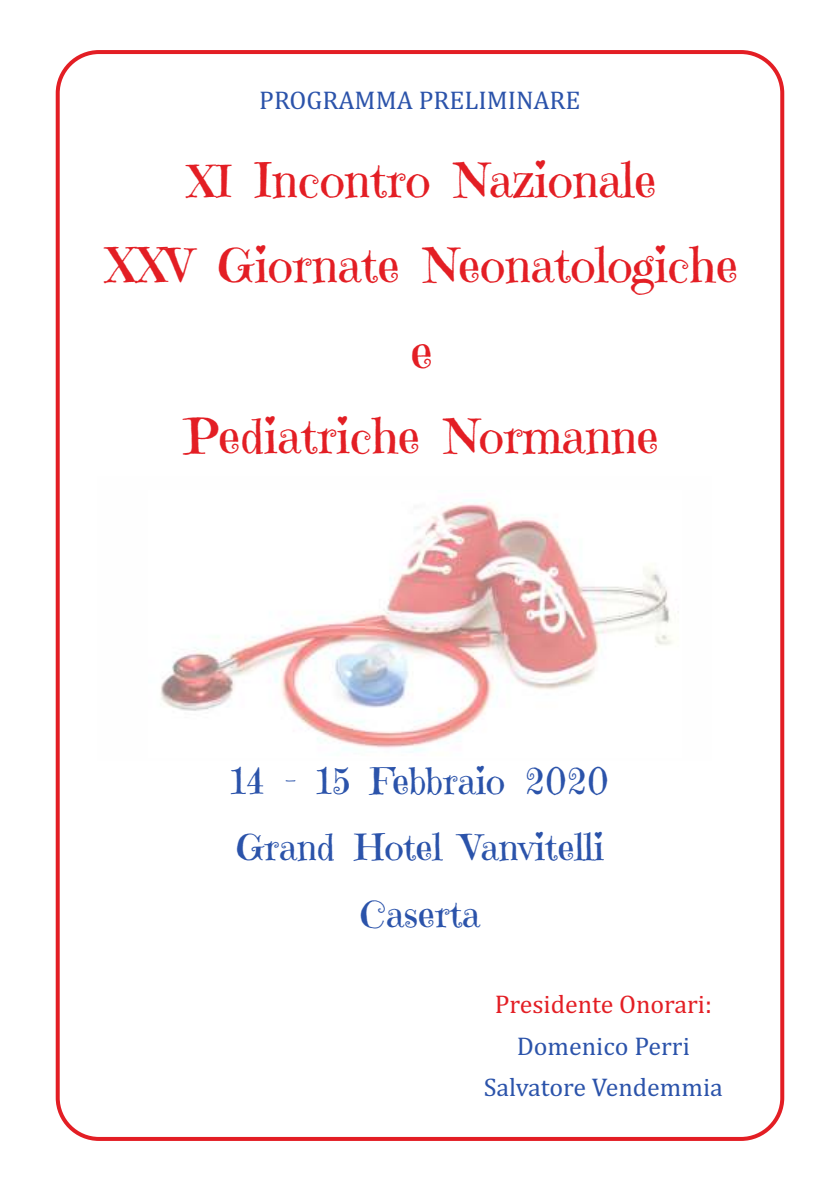
<style>
.page{position:relative;width:840px;height:1191px;background:#fff}
.page>*{position:absolute;margin:0;border:0;box-sizing:border-box;transform-origin:0 0}
.t1{font:48px/85.4px "Emilys Candy";color:#e31e24;text-align:center}
.t2{font:36.6px/66.4px "Emilys Candy";color:#2b53aa;text-align:center}
.t3{font:25.8px/41.6px "Cambria";color:#2b53aa;text-align:center}
.t4{font:25.8px "Cambria";color:#e31e24}
.s1{font-size:44.2px}
</style>
<div class="page">
<svg style="left:161px;top:500px;width:518px;height:252px"></svg>
<div style="left:56px;top:50px;width:727px;height:1091px;border:4px solid #e31e24;border-radius:41px"></div>
<p class="t3" style="left:259px;top:81px;width:322px">PROGRAMMA PRELIMINARE</p>
<p class="t1" style="left:106px;top:138px;width:633px"><span class="s1">XI</span> Incontro Nazionale<br>XXV Giornate Neonatologiche e<br>Pediatriche Normanne</p>
<p class="t2" style="left:231px;top:748px;width:379px">14 - 15 Febbraio 2020<br>Grand Hotel Vanvitelli<br>Caserta</p>
<p class="t4" style="left:494px;top:992px;width:218px">Presidente Onorari:</p>
<p class="t3" style="left:483px;top:1026px;width:240px">Domenico Perri<br>Salvatore Vendemmia</p>
</div>
